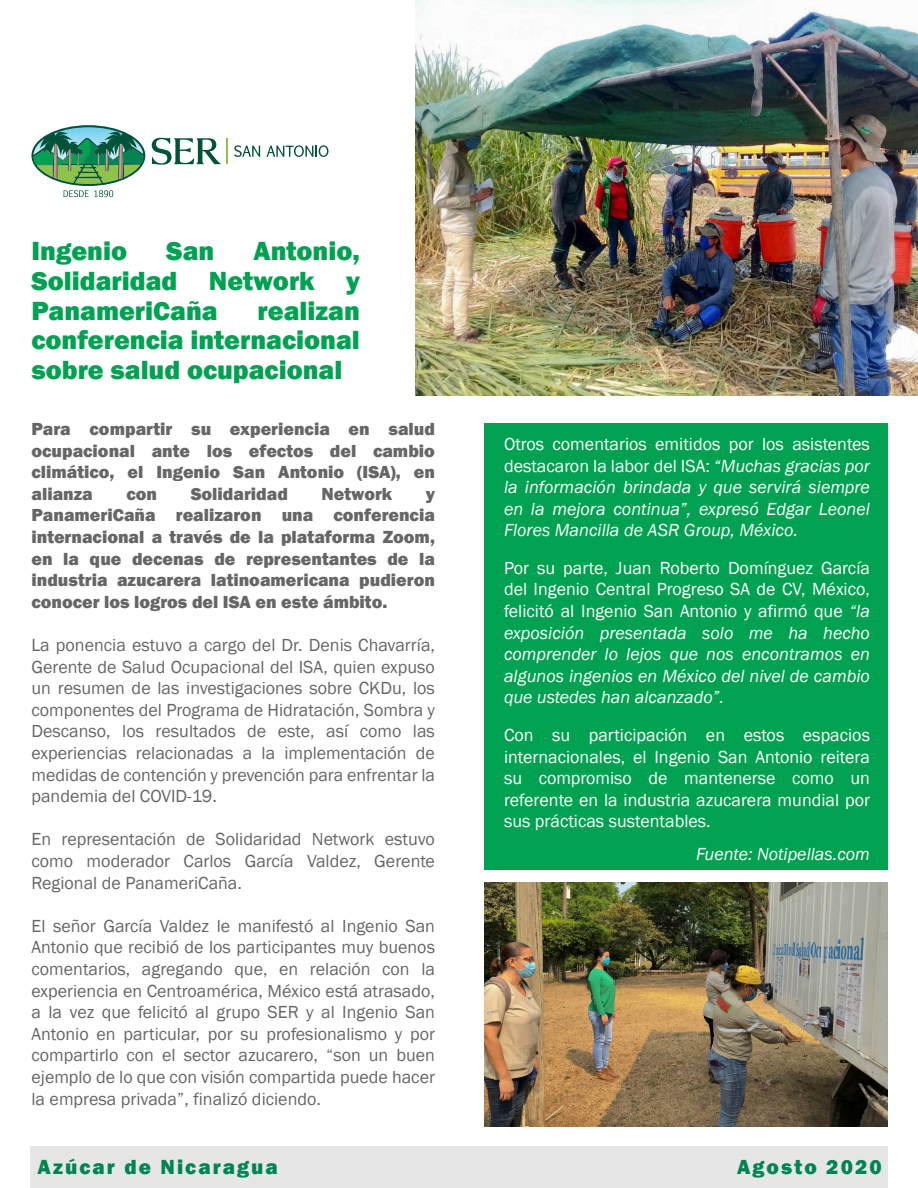
<style>
.page{position:relative;width:918px;height:1188px;background:#fff}
.page>*{position:absolute;margin:0;border:0;box-sizing:border-box;transform-origin:0 0}
.t1{font:800 27px/30px "Franklin Gothic";color:#00a251;text-align:justify}
.t2{font:800 21px "Franklin Gothic";letter-spacing:.1em;color:#008452}
.t3{font:18px/21.6px "Franklin Gothic";color:#666;text-align:justify}
.t4{font:italic 18px/21.6px "Franklin Gothic";color:#fff;text-align:justify}
.t5{font:800 18px/21.6px "Franklin Gothic";color:#666;text-align:justify}
.t6{font:18px/21.6px "Franklin Gothic";color:#fff;text-align:justify}
.s1{font-style:normal}
</style>
<div class="page">
<div style="left:484px;top:423px;width:404px;height:447px;background:#00a251"></div>
<div style="left:30px;top:1146px;width:858px;height:42px;background:#e6e6e6"></div>
<svg style="left:31px;top:125px;width:114px;height:72px"></svg>
<svg style="left:152px;top:138px;width:69px;height:27px"></svg>
<svg style="left:227px;top:138px;width:1px;height:26px"></svg>
<svg style="left:234px;top:145px;width:26px;height:12px"></svg>
<svg style="left:266px;top:145px;width:62px;height:12px"></svg>
<img style="left:416px;top:0;width:502px;height:395px">
<img style="left:484px;top:882px;width:404px;height:244px">
<h1 class="t1" style="left:32px;top:235px;width:330px;text-indent:222px">Antonio, Solidaridad Network y PanameriCaña</h1>
<h1 class="t1" style="left:32px;top:235px;width:97px">Ingenio</h1>
<h1 class="t1" style="left:166px;top:235px;width:50px">San</h1>
<h1 class="t1" style="left:32px;top:295px;width:330px;text-indent:226px">realizan conferencia internacional sobre salud ocupacional</h1>
<p class="t5" style="left:32px;top:418px;width:405px">Para compartir su experiencia en salud ocupacional ante los efectos del cambio climático, el Ingenio San Antonio (ISA), en alianza</p>
<p class="t5" style="left:126px;top:483px;width:32px">con</p>
<p class="t5" style="left:191px;top:483px;width:99px">Solidaridad</p>
<p class="t5" style="left:322px;top:483px;width:72px">Network</p>
<p class="t5" style="left:32px;top:483px;width:405px;text-indent:394px">y PanameriCaña realizaron una conferencia internacional a través de la plataforma Zoom, en la que decenas de representantes de la industria azucarera latinoamericana pudieron conocer los logros del ISA en este ámbito.</p>
<p class="t3" style="left:32px;top:635px;width:405px">La ponencia estuvo a cargo del Dr. Denis Chavarría, Gerente de Salud Ocupacional del ISA, quien expuso un resumen de las investigaciones sobre CKDu, los componentes del Programa de Hidratación, Sombra y Descanso, los resultados de este, así como las experiencias relacionadas a la implementación de medidas de contención y prevención para enfrentar la pandemia del COVID-19.</p>
<p class="t3" style="left:32px;top:829px;width:405px">En representación de Solidaridad Network estuvo como moderador Carlos García Valdez, Gerente Regional de PanameriCaña.</p>
<p class="t3" style="left:32px;top:915px;width:405px">El señor García Valdez le manifestó al Ingenio San Antonio que recibió de los participantes muy buenos comentarios, agregando que, en relación con la experiencia en Centroamérica, México está atrasado, a la vez que felicitó al grupo SER y al Ingenio San Antonio en particular, por su profesionalismo y por compartirlo con el sector azucarero, “son un buen ejemplo de lo que con visión compartida puede hacer la empresa privada”, finalizó diciendo.</p>
<p class="t4" style="left:504px;top:434px;width:368px"><span class="s1">Otros comentarios emitidos por los asistentes destacaron la labor del ISA:</span> “Muchas gracias por la información brindada y que servirá siempre en la mejora continua”, expresó Edgar Leonel Flores Mancilla de ASR Group, México.</p>
<p class="t4" style="left:504px;top:557px;width:368px"><span class="s1">Por su parte, Juan Roberto Domínguez García del Ingenio Central Progreso SA de CV, México, felicitó al Ingenio San Antonio y afirmó que</span> “la exposición presentada solo me ha hecho comprender lo lejos que nos encontramos en algunos ingenios en México del nivel de cambio que ustedes han alcanzado”.</p>
<p class="t6" style="left:504px;top:725px;width:368px">Con su participación en estos espacios internacionales, el Ingenio San Antonio reitera su compromiso de mantenerse como un referente en la industria azucarera mundial por sus prácticas sustentables.</p>
<p class="t4" style="left:696px;top:844px;width:175px">Fuente: Notipellas.com</p>
<p class="t2" style="left:38px;top:1153px;width:242px">Azúcar de Nicaragua</p>
<p class="t2" style="left:737px;top:1153px;width:146px">Agosto 2020</p>
</div>
